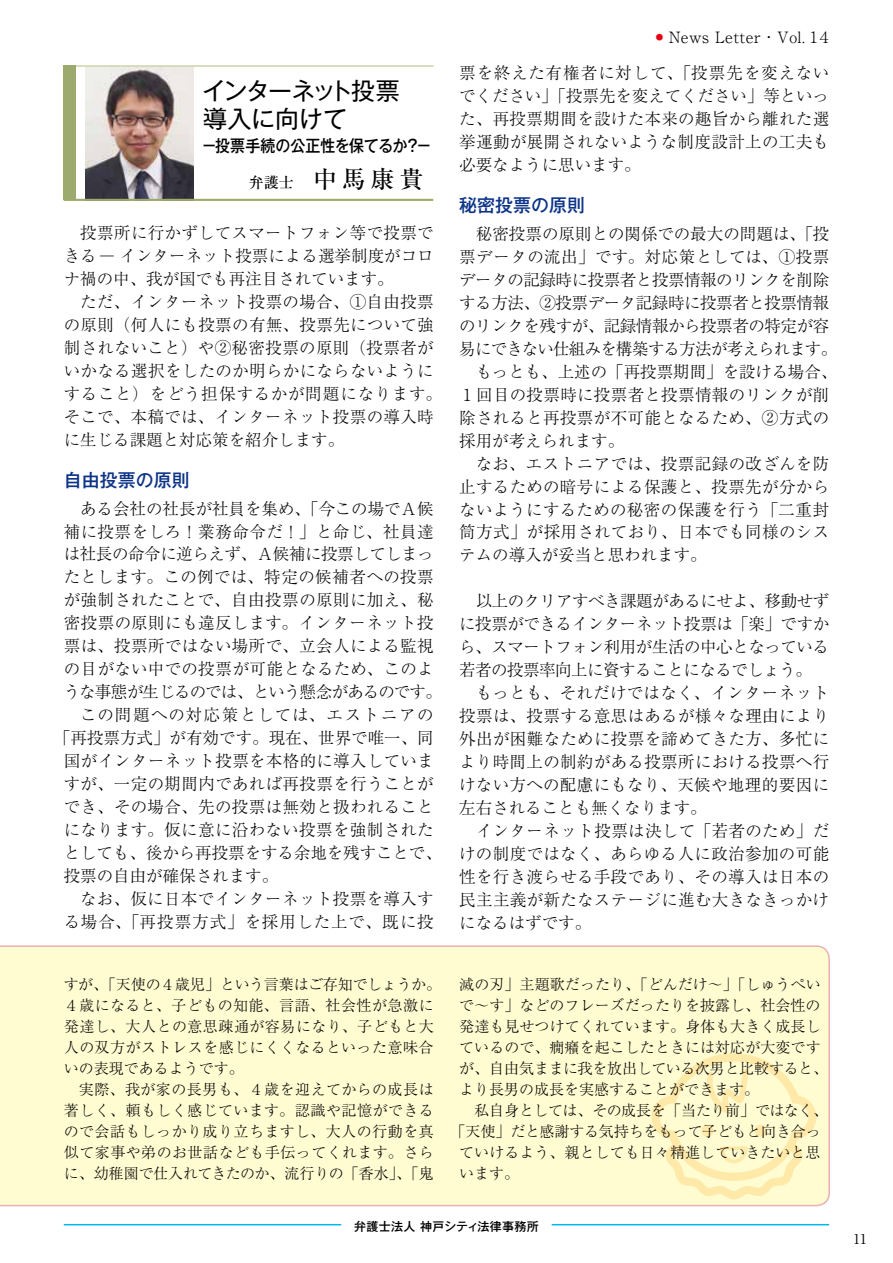
<style>
.page{position:relative;width:893px;height:1263px;background:#fff}
.page>*{position:absolute;margin:0;border:0;box-sizing:border-box;transform-origin:0 0}
.t1{font:24px/28.5px "Gothic MB101 Pr 6 N";letter-spacing:-.035em;color:#000}
.t2{font:500 24px "Ryumin Pr 6 N";color:#000}
.t3{font:500 18px "Gothic MB101 Pr 6 N";color:#0c3388}
.t4{font:300 16.5px/23px "Ryumin Pr 6 N";letter-spacing:.015em;color:#000;text-align:justify}
.t5{font:300 16.5px "Ryumin Pr 6 N";letter-spacing:-.025em;color:#000}
.t6{font:300 16.5px "Ryumin Pr 6 N";letter-spacing:.035em;color:#000}
.t7{font:300 16.5px "Ryumin Pr 6 N";letter-spacing:-.06em;color:#000}
.t8{font:300 16.5px "Ryumin Pr 6 N";letter-spacing:-.005em;color:#000}
.t9{font:300 16.5px "Ryumin Pr 6 N";letter-spacing:.065em;color:#000}
.t10{font:300 16.5px "Ryumin Pr 6 N";letter-spacing:.1em;color:#000}
.t11{font:500 16.5px "Gothic MB101 Pr 6 N";color:#000;scale:.91 1}
.t12{font:300 15.6px "Ryumin Pr 6 N";letter-spacing:.025em;color:#000}
.t13{font:300 15px/21px "Ryumin Pr 6 N";letter-spacing:.005em;color:#000}
.t14{font:300 15px "Ryumin Pr 6 N";letter-spacing:-.025em;color:#000}
.t15{font:300 15px "Ryumin Pr 6 N";letter-spacing:-.04em;color:#000}
.t16{font:13.5px "Ryumin Pr 6 N";color:#000}
.t17{font:500 12px "Gothic MB101 Pr 6 N";letter-spacing:.025em;color:#000}
.s1{font-size:15px}
</style>
<div class="page">
<div style="left:0;top:945px;width:830px;height:261px;background:#fffcd1"></div>
<svg style="left:651px;top:1053px;width:165px;height:146px;background:#fff7c6"></svg>
<hr style="left:64px;top:1224px;width:277px;height:1px;background:#00b9ef">
<hr style="left:552px;top:1224px;width:277px;height:1px;background:#00b9ef">
<img style="left:85px;top:67px;width:109px;height:132px">
<hr style="left:64px;top:65px;width:370px;height:2px;background:#cbd5a8">
<div style="left:64px;top:65px;width:12px;height:135px;background:#9daa6d"></div>
<hr style="left:64px;top:199px;width:369px;height:2px;background:#9daa6d">
<h1 class="t1" style="left:203px;top:75px;width:199px">インターネット投票導入に向けて</h1>
<p class="t11" style="left:202px;top:132px;width:254px">－投票手続の公正性を保てるか？－</p>
<h1 class="t2" style="left:249px;top:160px;width:176px"><span class="s1">弁護士</span> 中馬康貴</h1>
<p class="t4" style="left:64px;top:220px;width:371px;text-indent:16px">投票所に行かずしてスマートフォン等で投票できる- インターネット投票による選挙制度がコロナ禍の中、我が国でも再注目されています。</p>
<p class="t4" style="left:64px;top:289px;width:380px;text-align:left;text-indent:16px">ただ、インターネット投票の場合、①自由投票の原則（何人にも投票の有無、投票先について強制されないこと）や②秘密投票の原則（投票者がいかなる選択をしたのか明らかにならないようにすること）をどう担保するかが問題になります。そこで、本稿では、インターネット投票の導入時に生じる課題と対応策を紹介します。</p>
<p class="t3" style="left:64px;top:465px;width:127px">自由投票の原則</p>
<p class="t4" style="left:80px;top:496px;width:355px">ある会社の社長が社員を集め、「今この場でＡ候</p>
<p class="t6" style="left:64px;top:518px;width:371px">補に投票をしろ！業務命令だ！」と命じ、社員達</p>
<p class="t5" style="left:64px;top:541px;width:371px">は社長の命令に逆らえず、Ａ候補に投票してしまっ</p>
<p class="t4" style="left:64px;top:565px;width:371px">たとします。この例では、特定の候補者への投票</p>
<p class="t6" style="left:64px;top:587px;width:371px">が強制されたことで、自由投票の原則に加え、秘</p>
<p class="t4" style="left:64px;top:611px;width:371px">密投票の原則にも違反します。インターネット投</p>
<p class="t6" style="left:64px;top:633px;width:371px">票は、投票所ではない場所で、立会人による監視</p>
<p class="t4" style="left:64px;top:657px;width:371px">の目がない中での投票が可能となるため、このよ</p>
<p class="t7" style="left:64px;top:679px;width:380px">うな事態が生じるのでは、という懸念があるのです。</p>
<p class="t10" style="left:80px;top:702px;width:355px">この問題への対応策としては、エストニアの</p>
<p class="t4" style="left:54px;top:725px;width:381px">「再投票方式」が有効です。現在、世界で唯一、同</p>
<p class="t4" style="left:64px;top:748px;width:371px">国がインターネット投票を本格的に導入していま</p>
<p class="t4" style="left:64px;top:771px;width:371px">すが、一定の期間内であれば再投票を行うことが</p>
<p class="t4" style="left:64px;top:794px;width:371px">でき、その場合、先の投票は無効と扱われること</p>
<p class="t4" style="left:64px;top:817px;width:371px">になります。仮に意に沿わない投票を強制された</p>
<p class="t8" style="left:64px;top:840px;width:380px">としても、後から再投票をする余地を残すことで、</p>
<p class="t4" style="left:64px;top:863px;width:216px">投票の自由が確保されます。</p>
<p class="t4" style="left:80px;top:886px;width:355px">なお、仮に日本でインターネット投票を導入す</p>
<p class="t9" style="left:64px;top:908px;width:371px">る場合、「再投票方式」を採用した上で、既に投</p>
<p class="t13" style="left:64px;top:973px;width:379px">すが、「天使の４歳児」という言葉はご存知でしょうか。<br>４歳になると、子どもの知能、言語、社会性が急激に発達し、大人との意思疎通が容易になり、子どもと大人の双方がストレスを感じにくくなるといった意味合いの表現であるようです。</p>
<p class="t13" style="left:64px;top:1078px;width:371px;text-align:justify;text-indent:15px">実際、我が家の長男も、４歳を迎えてからの成長は著しく、頼もしく感じています。認識や記憶ができるので会話もしっかり成り立ちますし、大人の行動を真似て家事や弟のお世話なども手伝ってくれます。さらに、幼稚園で仕入れてきたのか、流行りの「香水」、「鬼</p>
<p class="t12" style="left:656px;top:25px;width:178px"><sup>●</sup> News Letter・Vol.１４</p>
<p class="t4" style="left:459px;top:61px;width:371px">票を終えた有権者に対して、「投票先を変えないでください」「投票先を変えてください」等といった、再投票期間を設けた本来の趣旨から離れた選挙運動が展開されないような制度設計上の工夫も必要なように思います。</p>
<p class="t3" style="left:459px;top:191px;width:127px">秘密投票の原則</p>
<p class="t4" style="left:476px;top:221px;width:355px">秘密投票の原則との関係での最大の問題は、「投</p>
<p class="t6" style="left:459px;top:244px;width:372px">票データの流出」です。対応策としては、①投票</p>
<p class="t5" style="left:459px;top:267px;width:371px">データの記録時に投票者と投票情報のリンクを削除</p>
<p class="t5" style="left:459px;top:290px;width:371px">する方法、②投票データ記録時に投票者と投票情報</p>
<p class="t5" style="left:459px;top:313px;width:371px">のリンクを残すが、記録情報から投票者の特定が容</p>
<p class="t7" style="left:459px;top:336px;width:380px">易にできない仕組みを構築する方法が考えられます。</p>
<p class="t4" style="left:476px;top:359px;width:363px">もっとも、上述の「再投票期間」を設ける場合、</p>
<p class="t4" style="left:459px;top:382px;width:372px">１回目の投票時に投票者と投票情報のリンクが削</p>
<p class="t4" style="left:459px;top:405px;width:371px">除されると再投票が不可能となるため、②方式の</p>
<p class="t4" style="left:459px;top:428px;width:166px">採用が考えられます。</p>
<p class="t4" style="left:476px;top:451px;width:355px">なお、エストニアでは、投票記録の改ざんを防</p>
<p class="t4" style="left:459px;top:474px;width:371px">止するための暗号による保護と、投票先が分から</p>
<p class="t4" style="left:459px;top:497px;width:371px">ないようにするための秘密の保護を行う「二重封</p>
<p class="t4" style="left:459px;top:520px;width:371px">筒方式」が採用されており、日本でも同様のシス</p>
<p class="t4" style="left:459px;top:543px;width:249px">テムの導入が妥当と思われます。</p>
<p class="t4" style="left:459px;top:589px;width:371px;text-indent:16px">以上のクリアすべき課題があるにせよ、移動せずに投票ができるインターネット投票は「楽」ですから、スマートフォン利用が生活の中心となっている若者の投票率向上に資することになるでしょう。</p>
<p class="t4" style="left:459px;top:680px;width:371px;text-indent:16px">もっとも、それだけではなく、インターネット投票は、投票する意思はあるが様々な理由により外出が困難なために投票を諦めてきた方、多忙により時間上の制約がある投票所における投票へ行けない方への配慮にもなり、天候や地理的要因に左右されることも無くなります。</p>
<p class="t4" style="left:459px;top:818px;width:371px;text-indent:16px">インターネット投票は決して「若者のため」だけの制度ではなく、あらゆる人に政治参加の可能性を行き渡らせる手段であり、その導入は日本の民主主義が新たなステージに進む大きなきっかけになるはずです。</p>
<p class="t13" style="left:459px;top:973px;width:370px">滅の刃」主題歌だったり、「どんだけ～」「しゅうぺいで～す」などのフレーズだったりを披露し、社会性の発達も見せつけてくれています。身体も大きく成長しているので、癇癪を起こしたときには対応が大変ですが、自由気ままに我を放出している次男と比較すると、より長男の成長を実感することができます。</p>
<p class="t15" style="left:474px;top:1099px;width:355px">私自身としては、その成長を「当たり前」ではなく、</p>
<p class="t14" style="left:450px;top:1120px;width:372px">「天使」だと感謝する気持ちをもって子どもと向き合っ</p>
<p class="t13" style="left:459px;top:1141px;width:363px">ていけるよう、親としても日々精進していきたいと思</p>
<p class="t13" style="left:459px;top:1162px;width:61px">います。</p>
<p class="t17" style="left:354px;top:1216px;width:186px">弁護士法人 神戸シティ法律事務所</p>
<p class="t16" style="left:853px;top:1228px;width:15px">11</p>
</div>
